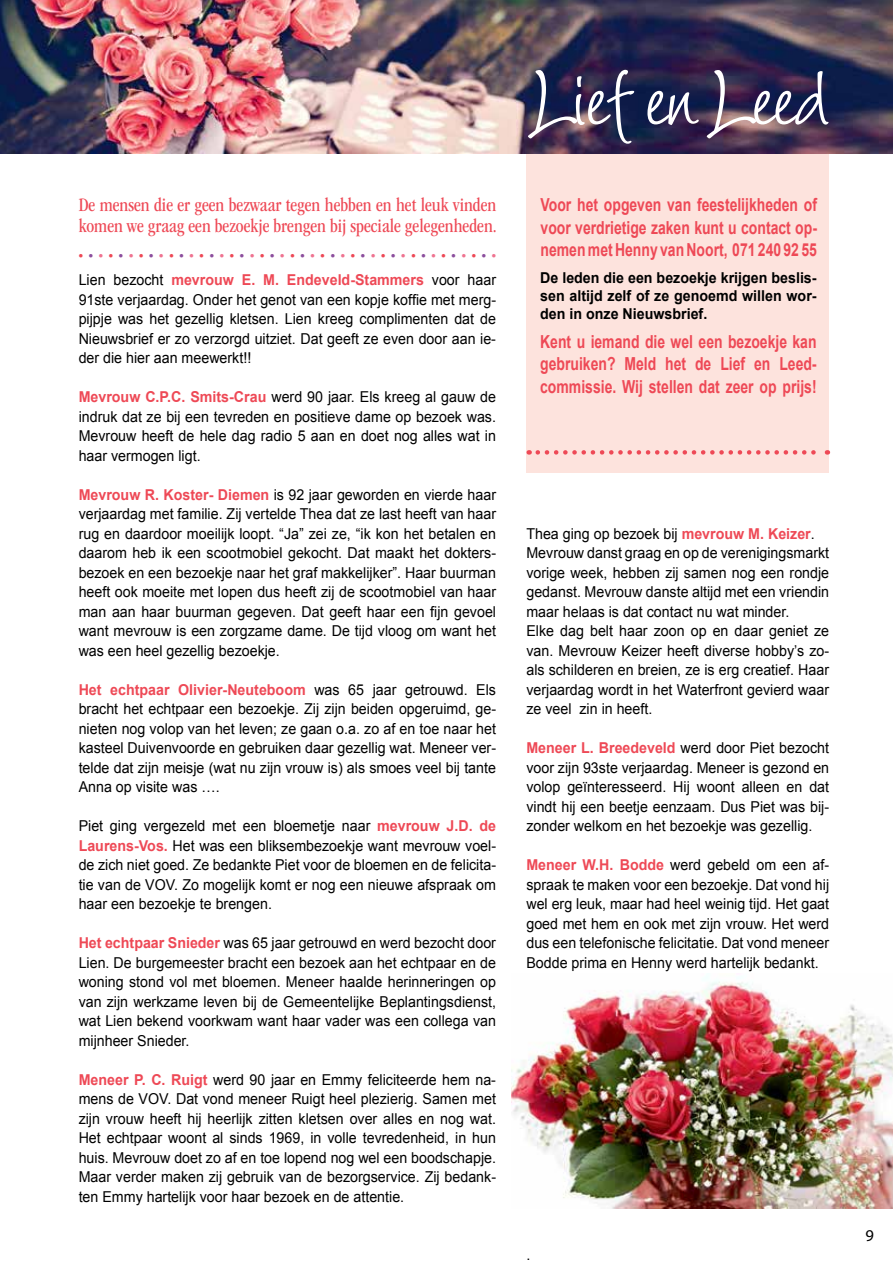
<style>
.page{position:relative;width:893px;height:1263px;background:#fff}
.page>*{position:absolute;margin:0;border:0;box-sizing:border-box;transform-origin:0 0}
.t1{font:116.85px "Wiesbaden Swing LT Std";letter-spacing:-.04em;color:#fff}
.t2{font:condensed 19.5px/21px "ITC Garamond Std";color:#ee4956}
.t3{font:700 18px/22.5px "Arial";color:#ee4956;text-align:justify;scale:.78 1}
.t4{font:16.5px "Myriad Pro";color:#000}
.t5{font:15px/19.5px "Arial";color:#000;text-align:justify;scale:.95 1}
.t6{font:700 15px/18px "Arial";color:#000;text-align:justify;scale:.95 1}
.t7{font:700 12.45px "Arial";color:#ee4956;scale:.96 1}
.s1{font-weight:700;color:#ee4956}
.s2{color:#8c4f9e}
.s3{color:#ef7491}
</style>
<div class="page">
<div style="left:526px;top:108px;width:303px;height:364px;background:#fde3dd"></div>
<img style="left:0;top:0;width:893px;height:153px">
<svg style="left:538px;top:450px;width:290px;height:5px"></svg>
<img style="left:512px;top:976px;width:381px;height:233px">
<h2 class="t2" style="left:79px;top:195px;width:420px">De mensen die er geen bezwaar tegen hebben en het leuk vinden komen we graag een bezoekje brengen bij speciale gelegenheden.</h2>
<p class="t5" style="left:79px;top:270px;width:441px">Lien bezocht <span class="s1">mevrouw E. M. Endeveld-Stammers</span> voor haar 91ste verjaardag. Onder het genot van een kopje koffie met merg&shy;pijpje was het gezellig kletsen. Lien kreeg complimenten dat de Nieuwsbrief er zo verzorgd uitziet. Dat geeft ze even door aan ie&shy;der die hier aan meewerkt!!</p>
<p class="t5" style="left:79px;top:387px;width:441px"><span class="s1">Mevrouw C.P.C. Smits-Crau</span> werd 90 jaar. Els kreeg al gauw de indruk dat ze bij een tevreden en positieve dame op bezoek was.<br>Mevrouw heeft de hele dag radio 5 aan en doet nog alles wat in haar vermogen ligt.</p>
<p class="t5" style="left:79px;top:485px;width:441px"><span class="s1">Mevrouw R. Koster- Diemen</span> is 92 jaar geworden en vierde haar verjaardag met familie. Zij vertelde Thea dat ze last heeft van haar rug en daardoor moeilijk loopt. “Ja” zei ze, “ik kon het betalen en daarom heb ik een scootmobiel gekocht. Dat maakt het dokters&shy;bezoek en een bezoekje naar het graf makkelijker”. Haar buurman heeft ook moeite met lopen dus heeft zij de scootmobiel van haar man aan haar buurman gegeven. Dat geeft haar een fijn gevoel want mevrouw is een zorgzame dame. De tijd vloog om want het was een heel gezellig bezoekje.</p>
<p class="t5" style="left:79px;top:680px;width:441px"><span class="s1">Het echtpaar Olivier-Neuteboom</span> was 65 jaar getrouwd. Els bracht het echtpaar een bezoekje. Zij zijn beiden opgeruimd, ge&shy;nieten nog volop van het leven; ze gaan o.a. zo af en toe naar het kasteel Duivenvoorde en gebruiken daar gezellig wat. Meneer ver&shy;telde dat zijn meisje (wat nu zijn vrouw is) als smoes veel bij tante Anna op visite was ….</p>
<p class="t5" style="left:79px;top:816px;width:441px">Piet ging vergezeld met een bloemetje naar <span class="s1">mevrouw J.D. de Laurens-Vos.</span> Het was een bliksembezoekje want mevrouw voel&shy;de zich niet goed. Ze bedankte Piet voor de bloemen en de felicita&shy;tie van de VOV. Zo mogelijk komt er nog een nieuwe afspraak om haar een bezoekje te brengen.</p>
<p class="t5" style="left:79px;top:933px;width:441px"><span class="s1">Het echtpaar Snieder</span> was 65 jaar getrouwd en werd bezocht door Lien. De burgemeester bracht een bezoek aan het echtpaar en de woning stond vol met bloemen. Meneer haalde herinneringen op van zijn werkzame leven bij de Gemeentelijke Beplantingsdienst, wat Lien bekend voorkwam want haar vader was een collega van mijnheer Snieder.</p>
<p class="t5" style="left:79px;top:1070px;width:441px"><span class="s1">Meneer P. C. Ruigt</span> werd 90 jaar en Emmy feliciteerde hem na&shy;mens de VOV. Dat vond meneer Ruigt heel plezierig. Samen met zijn vrouw heeft hij heerlijk zitten kletsen over alles en nog wat.<br>Het echtpaar woont al sinds 1969, in volle tevredenheid, in hun huis. Mevrouw doet zo af en toe lopend nog wel een boodschapje.<br>Maar verder maken zij gebruik van de bezorgservice. Zij bedank&shy;ten Emmy hartelijk voor haar bezoek en de attentie.</p>
<p class="t7" style="left:79px;top:247px;width:436px">• <span class="s2">•</span><span class="s3">•</span> • <span class="s2">•</span><span class="s3">•</span> • <span class="s2">•</span><span class="s3">•</span> • <span class="s2">•</span><span class="s3">•</span> • <span class="s2">•</span><span class="s3">•</span> • <span class="s2">•</span><span class="s3">•</span> • <span class="s2">•</span><span class="s3">•</span> • <span class="s2">•</span><span class="s3">•</span> • <span class="s2">•</span><span class="s3">•</span> • <span class="s2">•</span><span class="s3">•</span> • <span class="s2">•</span><span class="s3">•</span> • <span class="s2">•</span><span class="s3">•</span> • <span class="s2">•</span><span class="s3">•</span> • <span class="s2">•</span><span class="s3">•</span></p>
<h1 class="t1" style="left:531px;top:32px;width:300px">Lief en Leed</h1>
<p class="t3" style="left:541px;top:194px;width:356px">Voor het opgeven van feestelijkheden of voor verdrietige zaken kunt u contact op&shy;nemen met Henny van Noort, 071 240 92 55</p>
<p class="t6" style="left:540px;top:269px;width:292px">De leden die een bezoekje krijgen beslis&shy;sen altijd zelf of ze genoemd willen wor&shy;den in onze Nieuwsbrief.</p>
<p class="t3" style="left:540px;top:331px;width:356px">Kent u iemand die wel een bezoekje kan gebruiken? Meld het de Lief en Leed&shy;commissie. Wij stellen dat zeer op prijs!</p>
<p class="t5" style="left:526px;top:524px;width:320px;text-align:left">Thea ging op bezoek bij <span class="s1">mevrouw M. Keizer</span>.<br>Mevrouw danst graag en op de verenigingsmarkt vorige week, hebben zij samen nog een rondje gedanst. Mevrouw danste altijd met een vriendin maar helaas is dat contact nu wat minder.<br>Elke dag belt haar zoon op en daar geniet ze van. Mevrouw Keizer heeft diverse hobby’s zo&shy;als schilderen en breien, ze is erg creatief. Haar verjaardag wordt in het Waterfront gevierd waar ze veel zin in heeft.</p>
<p class="t5" style="left:526px;top:738px;width:320px"><span class="s1">Meneer L. Breedeveld</span> werd door Piet bezocht voor zijn 93ste verjaardag. Meneer is gezond en volop geïnteresseerd. Hij woont alleen en dat vindt hij een beetje eenzaam. Dus Piet was bij&shy;zonder welkom en het bezoekje was gezellig.</p>
<p class="t5" style="left:526px;top:855px;width:320px"><span class="s1">Meneer W.H. Bodde</span> werd gebeld om een af&shy;spraak te maken voor een bezoekje. Dat vond hij wel erg leuk, maar had heel weinig tijd. Het gaat goed met hem en ook met zijn vrouw. Het werd dus een telefonische felicitatie. Dat vond meneer Bodde prima en Henny werd hartelijk bedankt.</p>
<p class="t5" style="left:526px;top:1245px;width:6px">.</p>
<p class="t4" style="left:865px;top:1225px;width:10px">9</p>
</div>
